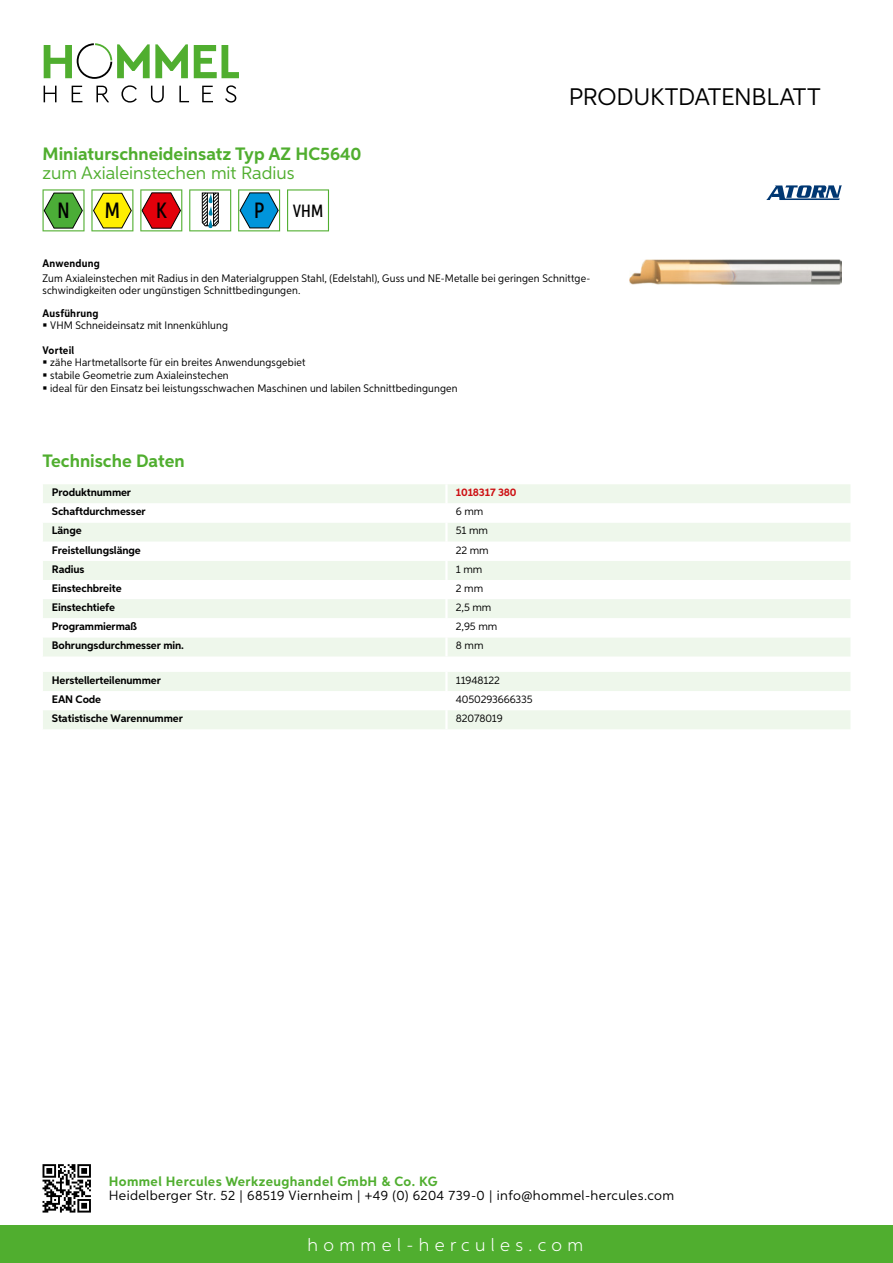
<style>
.page{position:relative;width:893px;height:1263px;background:#fff}
.page>*{position:absolute;margin:0;border:0;box-sizing:border-box;transform-origin:0 0}
.t1{font:24px "Aspira";letter-spacing:-.01em;color:#000}
.t2{font:500 22.2px "Aspira XX Nar";color:#000}
.t3{font:700 18px "Aspira";color:#50ae2f}
.t4{font:18px "Aspira";color:#50ae2f}
.t5{font:300 18px "Aspira";letter-spacing:.3em;color:#fff}
.t6{font:500 17.85px "Aspira XX Nar";color:#000}
.t7{font:13.5px "Aspira";letter-spacing:.03em;color:#000}
.t8{font:700 13.5px "Aspira";letter-spacing:.03em;color:#50ae2f}
.t9{font:10.95px/12.8px "Aspira Nar";letter-spacing:.015em;color:#000}
.t10{font:700 10.95px "Aspira";letter-spacing:-.01em;color:#000}
.t11{font:10.95px "Aspira";letter-spacing:-.01em;color:#000}
.t12{font:700 10.95px "Aspira Nar";letter-spacing:.02em;color:#000}
.t13{font:700 10.95px "Aspira";letter-spacing:-.01em;color:#cd1013}
</style>
<div class="page">
<div style="left:0;top:1226px;width:893px;height:37px;background:#50ae2f"></div>
<svg style="left:43px;top:1164px;width:48px;height:48px"></svg>
<svg style="left:194px;top:45px;width:45px;height:33px"></svg>
<svg style="left:44px;top:43px;width:144px;height:36px"></svg>
<svg style="left:44px;top:86px;width:13px;height:16px"></svg>
<svg style="left:72px;top:86px;width:10px;height:16px"></svg>
<svg style="left:96px;top:86px;width:13px;height:16px"></svg>
<svg style="left:121px;top:85px;width:16px;height:18px"></svg>
<svg style="left:151px;top:86px;width:13px;height:17px"></svg>
<svg style="left:179px;top:86px;width:10px;height:16px"></svg>
<svg style="left:202px;top:86px;width:11px;height:16px"></svg>
<svg style="left:225px;top:85px;width:11px;height:18px"></svg>
<div style="left:43px;top:484px;width:807px;height:172px;background:#eef7eb"></div>
<svg style="left:43px;top:503px;width:807px;height:134px"></svg>
<hr style="left:445px;top:484px;width:3px;height:19px;background:#fff">
<hr style="left:445px;top:503px;width:3px;height:20px;background:#fff">
<hr style="left:445px;top:523px;width:3px;height:19px;background:#fff">
<hr style="left:445px;top:542px;width:3px;height:19px;background:#fff">
<hr style="left:445px;top:561px;width:3px;height:19px;background:#fff">
<hr style="left:445px;top:580px;width:3px;height:19px;background:#fff">
<hr style="left:445px;top:599px;width:3px;height:19px;background:#fff">
<hr style="left:445px;top:618px;width:3px;height:19px;background:#fff">
<hr style="left:445px;top:637px;width:3px;height:19px;background:#fff">
<svg style="left:43px;top:672px;width:807px;height:57px"></svg>
<hr style="left:445px;top:710px;width:3px;height:19px;background:#fff">
<svg style="left:43px;top:189px;width:42px;height:42px"></svg>
<svg style="left:91px;top:189px;width:42px;height:42px"></svg>
<svg style="left:140px;top:189px;width:42px;height:42px"></svg>
<svg style="left:189px;top:189px;width:42px;height:42px"></svg>
<svg style="left:238px;top:189px;width:42px;height:42px"></svg>
<svg style="left:287px;top:189px;width:42px;height:42px"></svg>
<img style="left:629px;top:259px;width:213px;height:25px">
<svg style="left:766px;top:185px;width:76px;height:15px"></svg>
<h3 class="t3" style="left:43px;top:142px;width:321px">Miniaturschneideinsatz Typ AZ HC5640</h3>
<h3 class="t4" style="left:43px;top:162px;width:253px">zum Axialeinstechen mit Radius</h3>
<h2 class="t2" style="left:57px;top:197px;width:14px">N</h2>
<h2 class="t2" style="left:105px;top:197px;width:17px">M</h2>
<h2 class="t2" style="left:156px;top:197px;width:12px">K</h2>
<h2 class="t2" style="left:254px;top:197px;width:12px">P</h2>
<h3 class="t6" style="left:293px;top:200px;width:32px">VHM</h3>
<h1 class="t1" style="left:569px;top:82px;width:253px">Produktdatenblatt</h1>
<p class="t12" style="left:43px;top:257px;width:59px">Anwendung</p>
<p class="t9" style="left:43px;top:273px;width:549px;line-height:12px">Zum Axialeinstechen mit Radius in den Materialgruppen Stahl, (Edelstahl), Guss und NE-Metalle bei geringen Schnittge&shy;schwindigkeiten oder ungünstigen Schnittbedingungen.</p>
<p class="t12" style="left:43px;top:306px;width:58px">Ausführung</p>
<p class="t9" style="left:50px;top:319px;width:179px">VHM Schneideinsatz mit Innenkühlung</p>
<p class="t12" style="left:43px;top:343px;width:33px">Vorteil</p>
<p class="t9" style="left:50px;top:356px;width:409px">zähe Hartmetallsorte für ein breites Anwendungsgebiet<br>stabile Geometrie zum Axialeinstechen<br>ideal für den Einsatz bei leistungsschwachen Maschinen und labilen Schnittbedingungen</p>
<h3 class="t3" style="left:43px;top:450px;width:144px">Technische Daten</h3>
<p class="t10" style="left:52px;top:486px;width:81px">Produktnummer</p>
<p class="t13" style="left:456px;top:486px;width:62px">1018317 380</p>
<p class="t10" style="left:52px;top:505px;width:95px">Schaftdurchmesser</p>
<p class="t11" style="left:456px;top:505px;width:29px">6 mm</p>
<p class="t10" style="left:52px;top:524px;width:31px">Länge</p>
<p class="t11" style="left:456px;top:524px;width:34px">51 mm</p>
<p class="t10" style="left:52px;top:543px;width:90px">Freistellungslänge</p>
<p class="t11" style="left:456px;top:543px;width:34px">22 mm</p>
<p class="t10" style="left:52px;top:562px;width:34px">Radius</p>
<p class="t11" style="left:456px;top:562px;width:28px">1 mm</p>
<p class="t10" style="left:52px;top:581px;width:71px">Einstechbreite</p>
<p class="t11" style="left:456px;top:581px;width:29px">2 mm</p>
<p class="t10" style="left:52px;top:600px;width:65px">Einstechtiefe</p>
<p class="t11" style="left:456px;top:601px;width:37px">2,5 mm</p>
<p class="t10" style="left:52px;top:620px;width:87px">Programmiermaß</p>
<p class="t11" style="left:456px;top:620px;width:43px">2,95 mm</p>
<p class="t10" style="left:52px;top:639px;width:134px">Bohrungsdurchmesser min.</p>
<p class="t11" style="left:456px;top:639px;width:29px">8 mm</p>
<p class="t10" style="left:52px;top:673px;width:111px">Herstellerteilenummer</p>
<p class="t11" style="left:456px;top:673px;width:46px">11948122</p>
<p class="t10" style="left:52px;top:692px;width:51px">EAN Code</p>
<p class="t11" style="left:456px;top:692px;width:78px">4050293666335</p>
<p class="t10" style="left:52px;top:712px;width:132px">Statistische Warennummer</p>
<p class="t11" style="left:456px;top:712px;width:48px">82078019</p>
<p class="t8" style="left:109px;top:1172px;width:330px">Hommel Hercules Werkzeughandel GmbH &amp; Co. KG</p>
<p class="t7" style="left:109px;top:1187px;width:567px">Heidelberger Str. 52 | 68519 Viernheim | +49 (0) 6204 739-0 | info@hommel-hercules.com</p>
<h3 class="t5" style="left:307px;top:1234px;width:277px">hommel-hercules.com</h3>
</div>
